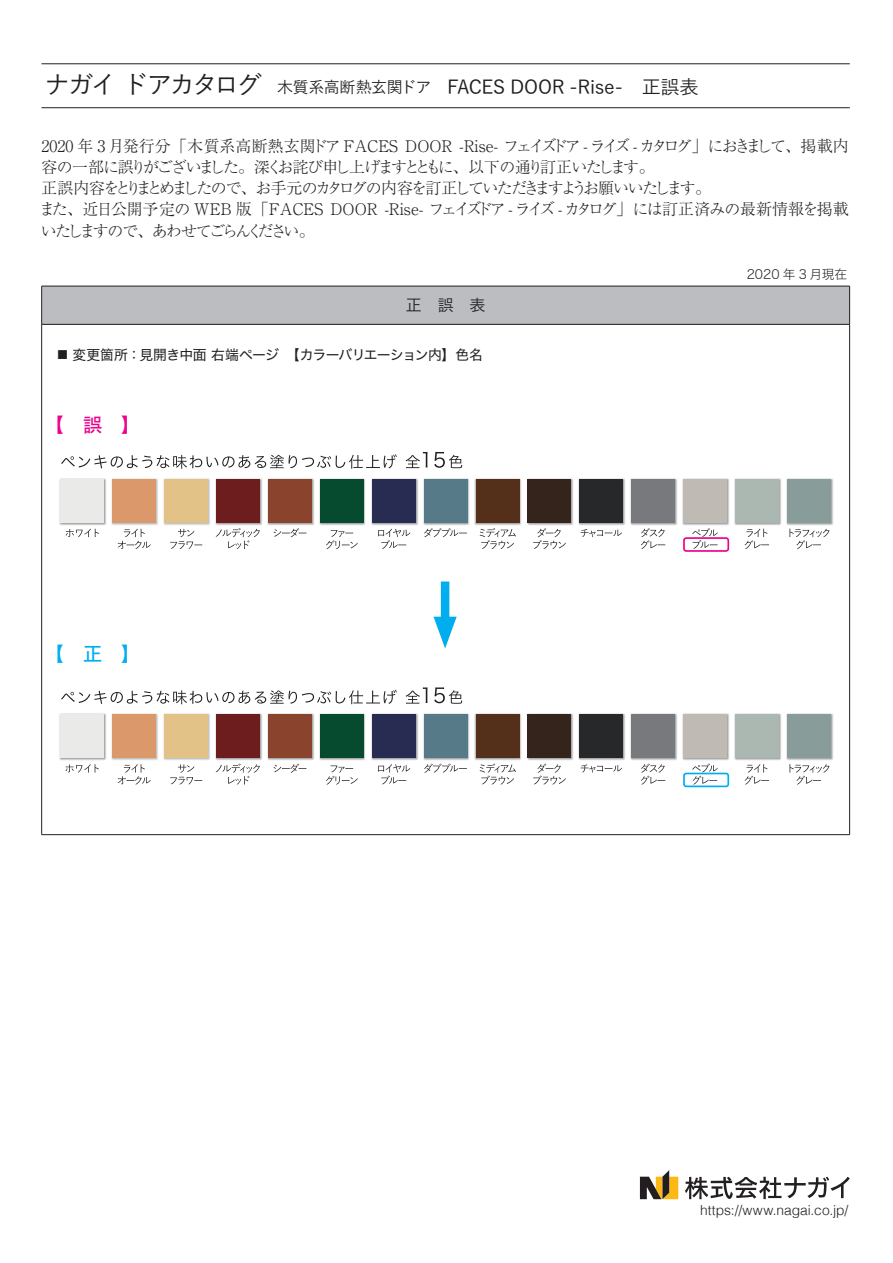
<style>
.page{position:relative;width:893px;height:1263px;background:#fff}
.page>*{position:absolute;margin:0;border:0;box-sizing:border-box;transform-origin:0 0}
.t1{font:500 25.5px "Yu Go";letter-spacing:-.115em;color:#231f20}
.t2{font:500 19.2px "Yu Go";letter-spacing:-.015em;color:#231f20}
.t3{font:19.2px "Hiragino Sans W5";color:#ed028c}
.t4{font:19.2px "Hiragino Sans W5";color:#00aeef}
.t5{font:300 15.9px/21.3px "Ryumin Pr 6 N";letter-spacing:-.085em;color:#231f20}
.t6{font:300 15.9px/21.3px "Ryumin Pr 6 N";letter-spacing:-.07em;color:#231f20}
.t7{font:300 15.9px "Ryumin Pr 6 N";letter-spacing:-.13em;color:#231f20}
.t8{font:15.9px "Hiragino Sans W3";color:#231f20}
.t9{font:13.8px "Hiragino Sans W4";letter-spacing:-.045em;color:#231f20}
.t10{font:300 13.8px "Helvetica";color:#231f20}
.t11{font:12.75px "Hiragino Sans W2";color:#231f20}
.s1{font-size:15.9px}
.s2{font-size:11.7px}
</style>
<div class="page">
<svg style="left:640px;top:1170px;width:38px;height:29px"></svg>
<svg style="left:685px;top:1177px;width:165px;height:22px"></svg>
<hr style="left:41px;top:64px;width:809px;height:1px;background:#231f20">
<hr style="left:41px;top:107px;width:809px;height:1px;background:#231f20">
<div style="left:441px;top:581px;width:8px;height:49px;background:#00aeef"></div>
<svg style="left:433px;top:617px;width:24px;height:31px"></svg>
<div style="left:42px;top:286px;width:808px;height:38px;background:#bcbdc0"></div>
<hr style="left:41px;top:286px;width:809px;height:1px;background:#231f20">
<hr style="left:41px;top:286px;width:1px;height:38px;background:#231f20">
<hr style="left:849px;top:286px;width:1px;height:38px;background:#231f20">
<hr style="left:41px;top:324px;width:809px;height:1px;background:#231f20">
<hr style="left:849px;top:325px;width:1px;height:509px;background:#231f20">
<hr style="left:41px;top:834px;width:809px;height:1px;background:#231f20">
<hr style="left:41px;top:325px;width:1px;height:509px;background:#231f20">
<svg style="left:61px;top:454px;width:336px;height:15px"></svg>
<svg style="left:406px;top:452px;width:22px;height:16px"></svg>
<svg style="left:434px;top:452px;width:28px;height:16px"></svg>
<img style="left:59px;top:478px;width:47px;height:47px">
<div style="left:60px;top:479px;width:44px;height:44px;background:#eaebe8"></div>
<svg style="left:66px;top:529px;width:33px;height:8px"></svg>
<img style="left:111px;top:478px;width:47px;height:47px">
<div style="left:112px;top:479px;width:44px;height:44px;background:#da986b"></div>
<svg style="left:118px;top:529px;width:33px;height:20px"></svg>
<img style="left:163px;top:478px;width:47px;height:47px">
<div style="left:164px;top:479px;width:44px;height:44px;background:#e3c288"></div>
<svg style="left:170px;top:529px;width:32px;height:20px"></svg>
<img style="left:215px;top:478px;width:47px;height:47px">
<div style="left:216px;top:479px;width:44px;height:44px;background:#6e1d1f"></div>
<svg style="left:216px;top:528px;width:44px;height:21px"></svg>
<img style="left:267px;top:478px;width:47px;height:47px">
<div style="left:268px;top:479px;width:44px;height:44px;background:#8a432c"></div>
<svg style="left:273px;top:528px;width:33px;height:9px"></svg>
<img style="left:319px;top:478px;width:46px;height:47px">
<div style="left:320px;top:479px;width:44px;height:44px;background:#064a2f"></div>
<svg style="left:326px;top:530px;width:32px;height:19px"></svg>
<img style="left:371px;top:478px;width:47px;height:47px">
<div style="left:372px;top:479px;width:44px;height:44px;background:#292c52"></div>
<svg style="left:378px;top:529px;width:32px;height:20px"></svg>
<img style="left:423px;top:478px;width:46px;height:47px">
<div style="left:424px;top:479px;width:44px;height:44px;background:#577a88"></div>
<svg style="left:424px;top:528px;width:43px;height:9px"></svg>
<img style="left:474px;top:478px;width:47px;height:47px">
<div style="left:476px;top:479px;width:43px;height:44px;background:#54301a"></div>
<svg style="left:480px;top:528px;width:36px;height:21px"></svg>
<img style="left:527px;top:478px;width:46px;height:47px">
<div style="left:527px;top:479px;width:44px;height:44px;background:#35241b"></div>
<svg style="left:533px;top:528px;width:33px;height:21px"></svg>
<img style="left:578px;top:478px;width:47px;height:47px">
<div style="left:579px;top:479px;width:44px;height:44px;background:#272829"></div>
<svg style="left:581px;top:529px;width:41px;height:8px"></svg>
<img style="left:630px;top:478px;width:47px;height:47px">
<div style="left:631px;top:479px;width:44px;height:44px;background:#78797d"></div>
<svg style="left:641px;top:528px;width:24px;height:21px"></svg>
<img style="left:682px;top:478px;width:47px;height:47px">
<div style="left:683px;top:479px;width:44px;height:44px;background:#bfbab4"></div>
<svg style="left:692px;top:528px;width:26px;height:21px"></svg>
<img style="left:734px;top:478px;width:47px;height:47px">
<div style="left:735px;top:479px;width:44px;height:44px;background:#aab8b1"></div>
<svg style="left:744px;top:529px;width:25px;height:20px"></svg>
<img style="left:786px;top:478px;width:47px;height:47px">
<div style="left:787px;top:479px;width:44px;height:44px;background:#889c99"></div>
<svg style="left:789px;top:529px;width:40px;height:20px"></svg>
<div style="left:683px;top:537px;width:46px;height:15px;border:2px solid #ed028c;border-radius:2px"></div>
<svg style="left:61px;top:690px;width:336px;height:14px"></svg>
<svg style="left:406px;top:687px;width:22px;height:17px"></svg>
<svg style="left:434px;top:687px;width:28px;height:17px"></svg>
<img style="left:59px;top:713px;width:47px;height:47px">
<div style="left:60px;top:714px;width:44px;height:44px;background:#eaebe8"></div>
<svg style="left:65px;top:764px;width:34px;height:9px"></svg>
<img style="left:111px;top:713px;width:47px;height:47px">
<div style="left:112px;top:714px;width:44px;height:44px;background:#da986b"></div>
<svg style="left:118px;top:764px;width:33px;height:20px"></svg>
<img style="left:163px;top:713px;width:47px;height:47px">
<div style="left:164px;top:714px;width:44px;height:44px;background:#e3c288"></div>
<svg style="left:170px;top:764px;width:32px;height:20px"></svg>
<img style="left:215px;top:713px;width:47px;height:47px">
<div style="left:216px;top:714px;width:44px;height:44px;background:#6e1d1f"></div>
<svg style="left:216px;top:763px;width:44px;height:21px"></svg>
<img style="left:267px;top:713px;width:47px;height:47px">
<div style="left:268px;top:714px;width:44px;height:44px;background:#8a432c"></div>
<svg style="left:273px;top:764px;width:33px;height:9px"></svg>
<img style="left:319px;top:713px;width:46px;height:47px">
<div style="left:320px;top:714px;width:44px;height:44px;background:#064a2f"></div>
<svg style="left:326px;top:765px;width:32px;height:20px"></svg>
<img style="left:371px;top:713px;width:47px;height:47px">
<div style="left:372px;top:714px;width:44px;height:44px;background:#292c52"></div>
<svg style="left:378px;top:764px;width:32px;height:20px"></svg>
<img style="left:423px;top:713px;width:46px;height:47px">
<div style="left:424px;top:714px;width:44px;height:44px;background:#577a88"></div>
<svg style="left:424px;top:763px;width:43px;height:10px"></svg>
<img style="left:474px;top:713px;width:47px;height:47px">
<div style="left:476px;top:714px;width:43px;height:44px;background:#54301a"></div>
<svg style="left:480px;top:763px;width:36px;height:21px"></svg>
<img style="left:527px;top:713px;width:46px;height:47px">
<div style="left:527px;top:714px;width:44px;height:44px;background:#35241b"></div>
<svg style="left:533px;top:764px;width:33px;height:20px"></svg>
<img style="left:578px;top:713px;width:47px;height:47px">
<div style="left:579px;top:714px;width:44px;height:44px;background:#272829"></div>
<svg style="left:581px;top:764px;width:41px;height:9px"></svg>
<img style="left:630px;top:713px;width:47px;height:47px">
<div style="left:631px;top:714px;width:44px;height:44px;background:#78797d"></div>
<svg style="left:641px;top:763px;width:24px;height:22px"></svg>
<img style="left:682px;top:713px;width:47px;height:47px">
<div style="left:683px;top:714px;width:44px;height:44px;background:#bfbab4"></div>
<svg style="left:692px;top:763px;width:26px;height:21px"></svg>
<img style="left:734px;top:713px;width:47px;height:47px">
<div style="left:735px;top:714px;width:44px;height:44px;background:#aab8b1"></div>
<svg style="left:744px;top:764px;width:25px;height:21px"></svg>
<img style="left:786px;top:713px;width:47px;height:47px">
<div style="left:787px;top:714px;width:44px;height:44px;background:#889c99"></div>
<svg style="left:789px;top:764px;width:40px;height:21px"></svg>
<div style="left:683px;top:773px;width:46px;height:14px;border:2px solid #00aeef;border-radius:2px"></div>
<p class="t1" style="left:45px;top:61px;width:219px">ナガイ ドアカタログ</p>
<p class="t2" style="left:277px;top:70px;width:423px"><span class="s1">木質系高断熱玄関ドア　</span>FACES DOOR -Rise-　正誤表</p>
<p class="t5" style="left:41px;top:134px;width:809px">2020 年 3 月発行分 「木質系高断熱玄関ドア FACES DOOR -Rise- フェイズドア -ライズ -カタログ」におきまして、掲載内容の一部に誤りがございました。深くお詫び申し上げますとともに、以下の通り訂正いたします。</p>
<p class="t7" style="left:41px;top:176px;width:671px">正誤内容をとりまとめましたので、お手元のカタログの内容を訂正していただきますようお願いいたします。</p>
<p class="t6" style="left:39px;top:198px;width:811px">また、近日公開予定の WEB 版「FACES DOOR -Rise- フェイズドア -ライズ -カタログ」には訂正済みの最新情報を掲載いたしますので、あわせてごらんください。</p>
<p class="t8" style="left:406px;top:291px;width:81px">正　誤　表</p>
<p class="t9" style="left:57px;top:342px;width:427px"><span class="s2">■</span> 変更箇所：見開き中面 右端ページ　【カラーバリエーション内】色名</p>
<p class="t3" style="left:45px;top:407px;width:97px">【誤】</p>
<p class="t4" style="left:45px;top:637px;width:97px">【正】</p>
<p class="t11" style="left:747px;top:263px;width:102px">2020 年 3 月現在</p>
<p class="t10" style="left:700px;top:1198px;width:150px">https://www.nagai.co.jp/</p>
</div>
